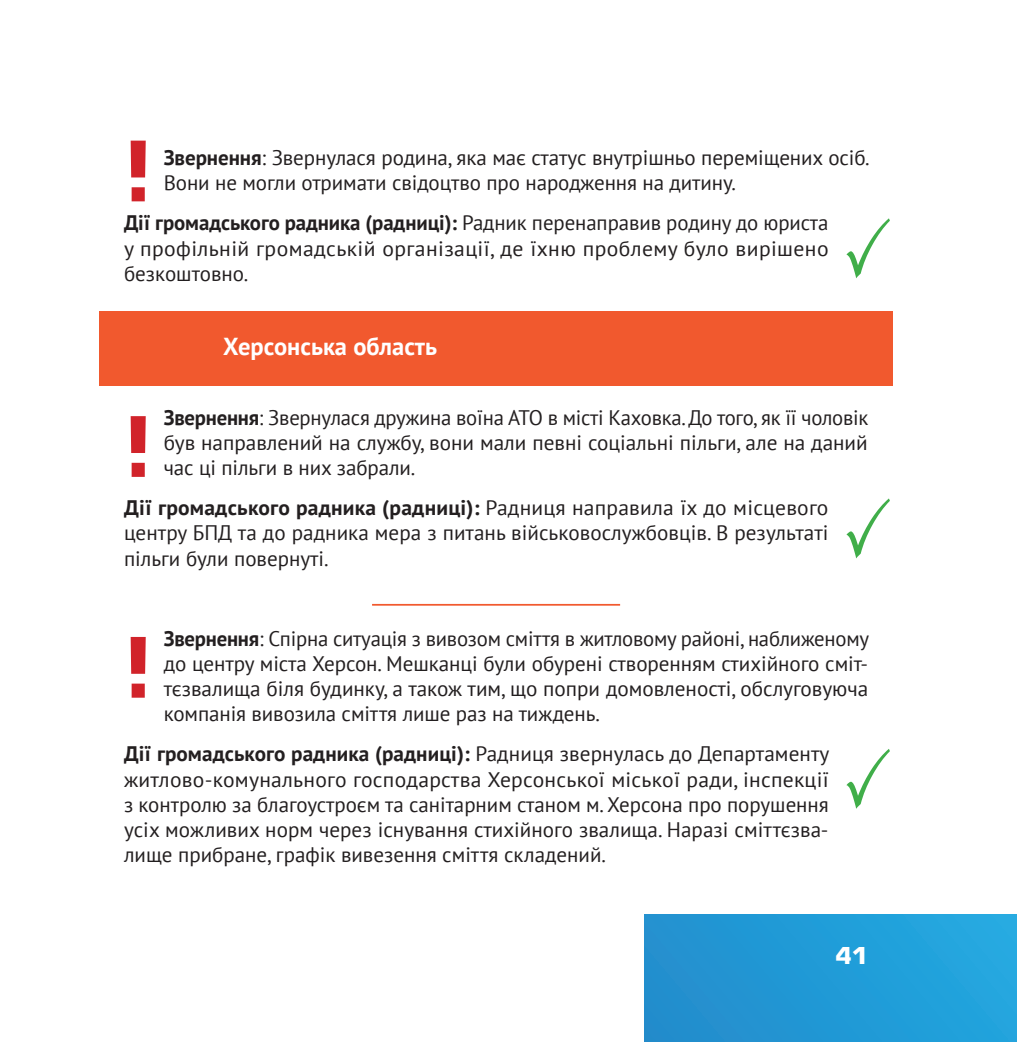
<style>
.page{position:relative;width:1017px;height:1042px;background:#fff}
.page>*{position:absolute;margin:0;border:0;box-sizing:border-box;transform-origin:0 0}
.t1{font:700 87.5px "Eurofont C";color:#d1232a}
._3_vrez{font:700 24.5px "PT Sans";color:#fff}
.t2{font:700 24.5px "Eurofont C";color:#fff}
._8_Case-action{font:21px/25.2px "PT Sans";color:#231f20;text-align:justify}
._7_Case-appeal{font:21px/25.2px "PT Sans";letter-spacing:-.005em;color:#231f20;text-align:justify}
.s1{font-weight:700}
</style>
<div class="page">
<div style="left:99px;top:311px;width:794px;height:74px;background:#f1592e"></div>
<hr style="left:372px;top:604px;width:248px;height:2px;background:#f1592e">
<svg style="left:846px;top:218px;width:44px;height:60px"></svg>
<svg style="left:846px;top:498px;width:44px;height:60px"></svg>
<svg style="left:846px;top:749px;width:44px;height:60px"></svg>
<svg style="left:645px;top:914px;width:372px;height:128px;background:#219ad6"></svg>
<p class="t1" style="left:124px;top:120px;width:30px">!</p>
<p class="_7_Case-appeal" style="left:164px;top:145px;width:708px"><span class="s1">Звернення</span>: Звернулася родина, яка має статус внутрішньо переміщених осіб.<br>Вони не могли отримати свідоцтво про народження на дитину.</p>
<p class="_8_Case-action" style="left:124px;top:210px;width:706px"><span class="s1">Дії громадського радника (радниці):</span> Радник перенаправив родину до юриста у профільній громадській організації, де їхню проблему було вирішено безкоштовно.</p>
<p class="_3_vrez" style="left:223px;top:330px;width:215px">Херсонська область</p>
<p class="_7_Case-appeal" style="left:164px;top:404px;width:706px"><span class="s1">Звернення</span>: Звернулася дружина воїна АТО в місті Каховка. До того, як її чоловік був направлений на службу, вони мали певні соціальні пільги, але на даний час ці пільги в них забрали.</p>
<p class="_8_Case-action" style="left:124px;top:495px;width:706px"><span class="s1">Дії громадського радника (радниці):</span> Радниця направила їх до місцевого центру БПД та до радника мера з питань військовослужбовців. В результаті пільги були повернуті.</p>
<p class="t1" style="left:124px;top:395px;width:30px">!</p>
<p class="_7_Case-appeal" style="left:164px;top:625px;width:707px"><span class="s1">Звернення</span>: Спірна ситуація з вивозом сміття в житловому районі, наближеному до центру міста Херсон. Мешканці були обурені створенням стихійного сміт&shy;тєзвалища біля будинку, а також тим, що попри домовленості, обслуговуюча компанія вивозила сміття лише раз на тиждень.</p>
<p class="_8_Case-action" style="left:124px;top:741px;width:707px"><span class="s1">Дії громадського радника (радниці):</span> Радниця звернулась до Департаменту житлово-комунального господарства Херсонської міської ради, інспекції з контролю за благоустроєм та санітарним станом м. Херсона про порушення усіх можливих норм через існування стихійного звалища. Наразі сміттєзва&shy;лище прибране, графік вивезення сміття складений.</p>
<p class="t1" style="left:124px;top:616px;width:30px">!</p>
<p class="t2" style="left:835px;top:941px;width:34px">41</p>
</div>
